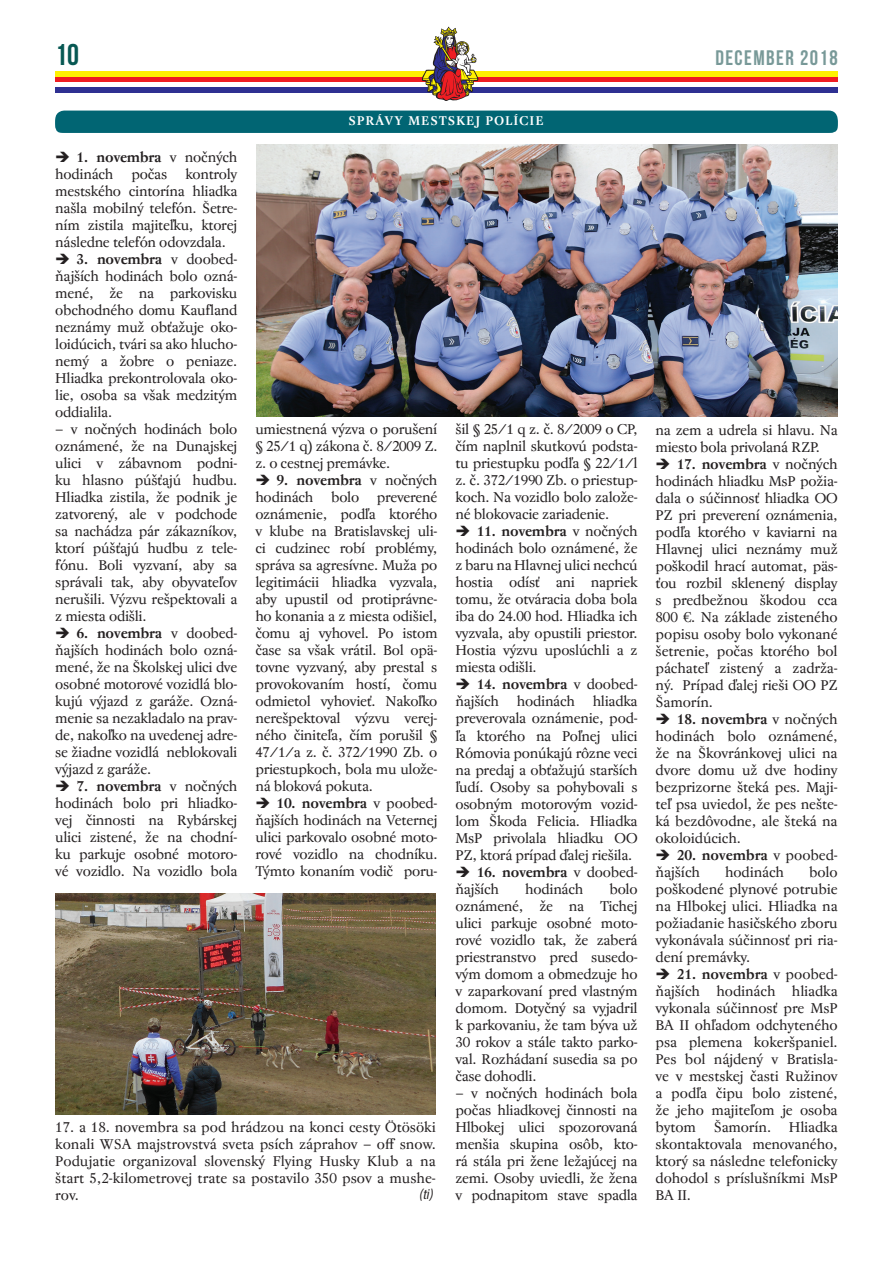
<style>
.page{position:relative;width:893px;height:1263px;background:#fff}
.page>*{position:absolute;margin:0;border:0;box-sizing:border-box;transform-origin:0 0}
.t1{font:30px "Bebas Neue";color:#075853}
.t2{font:21px "Bebas Neue";letter-spacing:.07em;color:#789998}
.t3{font:italic condensed 15px "Myriad Pro";color:#231f20}
.t4{font:14.25px/17px "Regent Pro";letter-spacing:-.02em;color:#231f20;text-align:justify}
.t5{font:700 12.75px "Regent Pro";letter-spacing:.07em;color:#fff}
.s1{font-weight:700}
</style>
<div class="page">
<div style="left:55px;top:71px;width:783px;height:6px;background:#fff101"></div>
<div style="left:55px;top:77px;width:783px;height:5px;background:#ee1d23"></div>
<div style="left:55px;top:87px;width:783px;height:6px;background:#2e3092"></div>
<svg style="left:422px;top:27px;width:56px;height:74px"></svg>
<img style="left:55px;top:893px;width:381px;height:221px">
<div style="left:55px;top:111px;width:783px;height:22px;background:#016573;border-radius:9px"></div>
<div style="left:55px;top:116px;width:783px;height:17px;background:#016573;border-radius:6px"></div>
<img style="left:256px;top:145px;width:582px;height:272px">
<h1 class="t1" style="left:55px;top:38px;width:25px">10</h1>
<h2 class="t2" style="left:715px;top:46px;width:124px">DECEMBER 2018</h2>
<p class="t5" style="left:348px;top:113px;width:197px">SPRÁVY MESTSKEJ POLÍCIE</p>
<p class="t4" style="left:55px;top:148px;width:184px">➔ <span class="s1">1. novembra</span> v nočných hodinách</p>
<p class="t4" style="left:55px;top:165px;width:184px;text-indent:130px">kontroly mestského cintorína hliadka našla mobilný telefón. Šetre&shy;ním zistila majiteľku, ktorej následne telefón odovzdala.</p>
<p class="t4" style="left:55px;top:251px;width:184px">➔ <span class="s1">3. novembra</span> v doobed&shy;ňajších hodinách bolo ozná&shy;mené, že na parkovisku obchodného domu Kaufland neznámy muž obťažuje oko&shy;loidúcich, tvári sa ako hlucho&shy;nemý a žobre o peniaze.<br>Hliadka prekontrolovala oko&shy;lie, osoba sa však medzitým oddialila.</p>
<p class="t4" style="left:55px;top:421px;width:184px">– v nočných hodinách bolo oznámené, že na Dunajskej ulici v zábavnom podni&shy;ku hlasno púšťajú hudbu.<br>Hliadka zistila, že podnik je zatvorený, ale v podchode sa nachádza pár zákazníkov, ktorí púšťajú hudbu z tele&shy;fónu. Boli vyzvaní, aby sa správali tak, aby obyvateľov nerušili. Výzvu rešpektovali a z miesta odišli.</p>
<p class="t4" style="left:55px;top:625px;width:184px">➔ <span class="s1">6. novembra</span> v doobed&shy;ňajších hodinách bolo ozná&shy;mené, že na Školskej ulici dve osobné motorové vozidlá blo&shy;kujú výjazd z garáže. Ozná&shy;menie sa nezakladalo na prav&shy;de, nakoľko na uvedenej adre&shy;se žiadne vozidlá neblokovali výjazd z garáže.</p>
<p class="t4" style="left:55px;top:778px;width:184px">➔ <span class="s1">7. novembra</span> v nočných hodinách bolo pri hliadko&shy;vej činnosti na Rybárskej ulici zistené, že na chodní&shy;ku parkuje osobné motoro&shy;vé vozidlo. Na vozidlo bola</p>
<p class="t4" style="left:131px;top:165px;width:37px">počas</p>
<p class="t4" style="left:255px;top:421px;width:184px">umiestnená výzva o porušení § 25/1 q) zákona č. 8/2009 Z. z. o cestnej premávke.</p>
<p class="t4" style="left:255px;top:472px;width:184px">➔ <span class="s1">9. novembra</span> v nočných hodinách bolo preverené oznámenie, podľa ktorého v klube na Bratislavskej uli&shy;ci cudzinec robí problémy, správa sa agresívne. Muža po legitimácii hliadka vyzvala, aby upustil od protiprávne&shy;ho konania a z miesta odišiel, čomu aj vyhovel. Po istom čase sa však vrátil. Bol opä&shy;tovne vyzvaný, aby prestal s provokovaním hostí, čomu odmietol vyhovieť. Nakoľko nerešpektoval výzvu verej&shy;ného činiteľa, čím porušil § 47/1/a z. č. 372/1990 Zb. o priestupkoch, bola mu ulože&shy;ná bloková pokuta.</p>
<p class="t4" style="left:255px;top:795px;width:184px">➔ <span class="s1">10. novembra</span> v poobed&shy;ňajších hodinách na Veternej ulici parkovalo osobné moto&shy;rové vozidlo na chodníku.<br>Týmto konaním vodič poru-</p>
<p class="t4" style="left:55px;top:1119px;width:382px">17. a 18. novembra sa pod hrádzou na konci cesty Ötösöki konali WSA majstrovstvá sveta psích záprahov – off snow.<br>Podujatie organizoval slovenský Flying Husky Klub a na štart 5,2-kilometrovej trate sa postavilo 350 psov a mushe&shy;rov.</p>
<p class="t3" style="left:420px;top:1185px;width:15px">(ti)</p>
<p class="t4" style="left:455px;top:421px;width:184px">šil § 25/1 q z. č. 8/2009 o CP, čím naplnil skutkovú podsta&shy;tu priestupku podľa § 22/1/l z. č. 372/1990 Zb. o priestup&shy;koch. Na vozidlo bolo založe&shy;né blokovacie zariadenie.</p>
<p class="t4" style="left:455px;top:523px;width:184px">➔ <span class="s1">11. novembra</span> v nočných hodinách bolo oznámené, že z baru na Hlavnej ulici nechcú hostia odísť ani napriek tomu, že otváracia doba bola iba do 24.00 hod. Hliadka ich vyzvala, aby opustili priestor.<br>Hostia výzvu uposlúchli a z miesta odišli.</p>
<p class="t4" style="left:455px;top:676px;width:184px">➔ <span class="s1">14. novembra</span> v doobed&shy;ňajších hodinách hliadka preverovala oznámenie, pod&shy;ľa ktorého na Poľnej ulici Rómovia ponúkajú rôzne veci na predaj a obťažujú starších ľudí. Osoby sa pohybovali s osobným motorovým vozid&shy;lom Škoda Felicia. Hliadka MsP privolala hliadku OO PZ, ktorá prípad ďalej riešila.</p>
<p class="t4" style="left:455px;top:863px;width:184px">➔ <span class="s1">16. novembra</span> v doobed&shy;ňajších</p>
<p class="t4" style="left:455px;top:880px;width:184px;text-indent:154px">bolo oznámené, že na Tichej ulici parkuje osobné moto&shy;rové vozidlo tak, že zaberá priestranstvo pred susedo&shy;vým domom a obmedzuje ho v zaparkovaní pred vlastným domom. Dotyčný sa vyjadril k parkovaniu, že tam býva už 30 rokov a stále takto parko&shy;val. Rozhádaní susedia sa po čase dohodli.</p>
<p class="t4" style="left:455px;top:1085px;width:184px">– v nočných hodinách bola počas hliadkovej činnosti na Hlbokej ulici spozorovaná menšia skupina osôb, kto&shy;rá stála pri žene ležajúcej na zemi. Osoby uviedli, že žena v podnapitom stave spadla</p>
<p class="t4" style="left:525px;top:880px;width:60px">hodinách</p>
<p class="t4" style="left:656px;top:421px;width:184px">na zem a udrela si hlavu. Na miesto bola privolaná RZP.</p>
<p class="t4" style="left:656px;top:455px;width:184px">➔ <span class="s1">17. novembra</span> v nočných hodinách hliadku MsP požia&shy;dala o súčinnosť hliadka OO PZ pri preverení oznámenia, podľa ktorého v kaviarni na Hlavnej ulici neznámy muž poškodil hrací automat, päs&shy;ťou rozbil sklenený display s predbežnou škodou cca 800 €. Na základe zisteného popisu osoby bolo vykonané šetrenie, počas ktorého bol páchateľ zistený a zadrža&shy;ný. Prípad ďalej rieši OO PZ Šamorín.</p>
<p class="t4" style="left:656px;top:711px;width:184px">➔ <span class="s1">18. novembra</span> v nočných hodinách bolo oznámené, že na Škovránkovej ulici na dvore domu už dve hodiny bezprizorne šteká pes. Maji&shy;teľ psa uviedol, že pes nešte&shy;ká bezdôvodne, ale šteká na okoloidúcich.</p>
<p class="t4" style="left:656px;top:847px;width:184px">➔ <span class="s1">20. novembra</span> v poobed&shy;ňajších</p>
<p class="t4" style="left:656px;top:864px;width:184px;text-indent:154px">bolo poškodené plynové potrubie na Hlbokej ulici. Hliadka na požiadanie hasičského zboru vykonávala súčinnosť pri ria&shy;dení premávky.</p>
<p class="t4" style="left:656px;top:966px;width:184px">➔ <span class="s1">21. novembra</span> v poobed&shy;ňajších hodinách hliadka vykonala súčinnosť pre MsP BA II ohľadom odchyteného psa plemena kokeršpaniel.<br>Pes bol nájdený v Bratisla&shy;ve v mestskej časti Ružinov a podľa čipu bolo zistené, že jeho majiteľom je osoba bytom Šamorín. Hliadka skontaktovala menovaného, ktorý sa následne telefonicky dohodol s príslušníkmi MsP BA II.</p>
<p class="t4" style="left:725px;top:864px;width:61px">hodinách</p>
</div>
